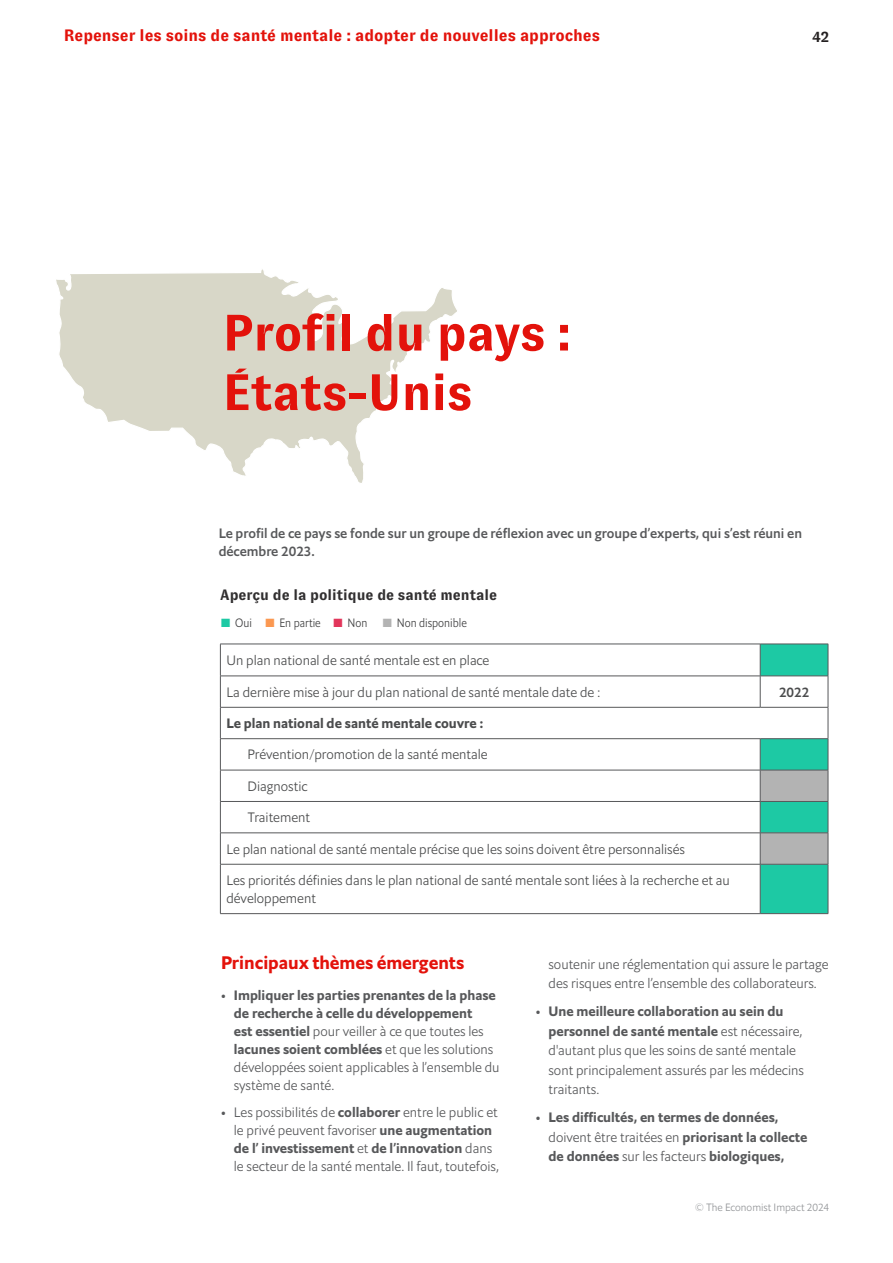
<style>
.page{position:relative;width:893px;height:1263px;background:#fff}
.page>*{position:absolute;margin:0;border:0;box-sizing:border-box;transform-origin:0 0}
._2__Page_subheader{font:700 51px "GT Zirkon";letter-spacing:-.005em;color:#e3120b}
._2__Page_subheader-2{font:18px "Econ Sans Bol";color:#e3120b}
.t1{font:700 16.5px "GT Zirkon";color:#e3120b}
._4__Body_text{font:700 15px "GT Zirkon";color:#312f30}
.t2{font:700 15px "GT Zirkon";color:#231f20}
.t3{font:13.5px/19.5px "Econ Sans Lig";color:#57585a}
.t4{font:13.5px/18px "Econ Sans Bol";color:#57585a}
._4__Body_text-2{font:13.5px/18px "Econ Sans Lig";color:#4b4c4d}
._4__Body_text-3{font:13.5px/18px "Econ Sans Med";color:#57585a}
._4__Body_text-4{font:13.5px "Econ Sans Bol";color:#4b4c4d}
._4__Body_text-5{font:13.5px "Econ Sans Med";color:#4b4c4d}
._4__Body_text-6{font:12px "Econ Sans Cnd Lig";color:#3e3e3f}
.t5{font:10.5px "Econ Sans Lig";color:#939598}
.s1{color:#1dc9a4}
.s2{color:#fb9851}
.s3{color:#e2365b}
.s4{color:#b3b3b3}
.s5{font-family:"Econ Sans Lig";font-size:14.25px}
.s6{font-family:"Econ Sans Lig"}
.s7{font-size:14.25px}
.s8{font-family:"Econ Sans Bol"}
</style>
<div class="page">
<svg style="left:56px;top:269px;width:401px;height:214px"></svg>
<svg style="left:761px;top:645px;width:67px;height:268px"></svg>
<hr style="left:220px;top:644px;width:540px;height:1px;background:#57585a">
<hr style="left:220px;top:644px;width:1px;height:32px;background:#57585a">
<hr style="left:760px;top:644px;width:68px;height:1px;background:#57585a">
<hr style="left:760px;top:644px;width:1px;height:32px;background:#57585a">
<hr style="left:828px;top:644px;width:1px;height:32px;background:#57585a">
<hr style="left:220px;top:676px;width:540px;height:1px;background:#57585a">
<hr style="left:220px;top:676px;width:1px;height:31px;background:#57585a">
<hr style="left:760px;top:676px;width:68px;height:1px;background:#57585a">
<hr style="left:760px;top:676px;width:1px;height:31px;background:#57585a">
<hr style="left:828px;top:676px;width:1px;height:31px;background:#57585a">
<hr style="left:220px;top:707px;width:540px;height:1px;background:#57585a">
<hr style="left:220px;top:707px;width:1px;height:31px;background:#57585a">
<hr style="left:760px;top:707px;width:68px;height:1px;background:#57585a">
<hr style="left:828px;top:707px;width:1px;height:31px;background:#57585a">
<hr style="left:220px;top:738px;width:540px;height:1px;background:#57585a">
<hr style="left:220px;top:739px;width:1px;height:31px;background:#57585a">
<hr style="left:760px;top:738px;width:68px;height:1px;background:#57585a">
<hr style="left:760px;top:739px;width:1px;height:31px;background:#57585a">
<hr style="left:828px;top:739px;width:1px;height:31px;background:#57585a">
<hr style="left:220px;top:770px;width:540px;height:1px;background:#57585a">
<hr style="left:220px;top:770px;width:1px;height:31px;background:#57585a">
<hr style="left:760px;top:770px;width:68px;height:1px;background:#57585a">
<hr style="left:760px;top:770px;width:1px;height:31px;background:#57585a">
<hr style="left:828px;top:770px;width:1px;height:31px;background:#57585a">
<hr style="left:220px;top:801px;width:540px;height:1px;background:#57585a">
<hr style="left:220px;top:802px;width:1px;height:31px;background:#57585a">
<hr style="left:760px;top:801px;width:68px;height:1px;background:#57585a">
<hr style="left:760px;top:802px;width:1px;height:31px;background:#57585a">
<hr style="left:828px;top:802px;width:1px;height:31px;background:#57585a">
<hr style="left:220px;top:832px;width:540px;height:1px;background:#57585a">
<hr style="left:220px;top:833px;width:1px;height:31px;background:#57585a">
<hr style="left:760px;top:832px;width:68px;height:1px;background:#57585a">
<hr style="left:760px;top:833px;width:1px;height:31px;background:#57585a">
<hr style="left:828px;top:833px;width:1px;height:31px;background:#57585a">
<hr style="left:220px;top:864px;width:540px;height:1px;background:#57585a">
<hr style="left:220px;top:864px;width:1px;height:49px;background:#57585a">
<hr style="left:760px;top:864px;width:68px;height:1px;background:#57585a">
<hr style="left:760px;top:864px;width:1px;height:49px;background:#57585a">
<hr style="left:828px;top:864px;width:1px;height:49px;background:#57585a">
<hr style="left:220px;top:913px;width:540px;height:1px;background:#57585a">
<hr style="left:760px;top:913px;width:68px;height:1px;background:#57585a">
<p class="t1" style="left:64px;top:27px;width:538px">Repenser les soins de santé mentale : adopter de nouvelles approches</p>
<p class="t2" style="left:812px;top:28px;width:18px">42</p>
<p class="_2__Page_subheader" style="left:222px;top:305px;width:350px">Profil du pays :</p>
<p class="_2__Page_subheader" style="left:222px;top:365px;width:251px">États-Unis</p>
<p class="_4__Body_text-3" style="left:219px;top:524px;width:585px">Le profil de ce pays se fonde sur un groupe de réflexion avec un groupe d’experts, qui s’est réuni en décembre 2023.</p>
<p class="_4__Body_text" style="left:220px;top:587px;width:278px">Aperçu de la politique de santé mentale</p>
<p class="_4__Body_text-6" style="left:221px;top:615px;width:32px"><span class="s1">■</span> Oui</p>
<p class="_4__Body_text-6" style="left:266px;top:615px;width:57px"><span class="s2">■</span> En partie</p>
<p class="_4__Body_text-6" style="left:334px;top:615px;width:35px"><span class="s3">■</span> Non</p>
<p class="_4__Body_text-6" style="left:383px;top:615px;width:85px"><span class="s4">■</span> Non disponible</p>
<p class="_4__Body_text-2" style="left:226px;top:651px;width:264px">Un plan national de santé mentale est en place</p>
<p class="_4__Body_text-2" style="left:226px;top:683px;width:375px">La dernière mise à jour du plan national de santé mentale date de :</p>
<p class="_4__Body_text-5" style="left:779px;top:683px;width:32px">2022</p>
<p class="_4__Body_text-4" style="left:226px;top:714px;width:258px">Le plan national de santé mentale couvre :</p>
<p class="_4__Body_text-2" style="left:248px;top:746px;width:242px">Prévention/promotion de la santé mentale</p>
<p class="_4__Body_text-2" style="left:248px;top:777px;width:62px">Diagnostic</p>
<p class="_4__Body_text-2" style="left:248px;top:808px;width:64px">Traitement</p>
<p class="_4__Body_text-2" style="left:226px;top:840px;width:460px">Le plan national de santé mentale précise que les soins doivent être personnalisés</p>
<p class="_4__Body_text-2" style="left:226px;top:871px;width:505px">Les priorités définies dans le plan national de santé mentale sont liées à la recherche et au développement</p>
<p class="_2__Page_subheader-2" style="left:221px;top:951px;width:245px">Principaux thèmes émergents</p>
<p class="t4" style="left:234px;top:986px;width:267px;text-indent:-13px"><span class="s5">•</span> Impliquer les parties prenantes de la phase de recherche à celle du développement<br>est essentiel <span class="s6">pour veiller à ce que toutes les </span>lacunes soient comblées <span class="s6">et que les solutions développées soient applicables à l’ensemble du système de santé.</span></p>
<p class="t3" style="left:234px;top:1103px;width:267px;line-height:18px;text-indent:-13px"><span class="s7">•</span> Les possibilités de <span class="s8">collaborer</span> entre le public et le privé peuvent favoriser <span class="s8">une augmentation de l’ investissement</span> et <span class="s8">de l’innovation</span> dans le secteur de la santé mentale. Il faut, toutefois,</p>
<p class="t3" style="left:549px;top:954px;width:281px">soutenir une réglementation qui assure le partage des risques entre l’ensemble des collaborateurs.</p>
<p class="t3" style="left:549px;top:1002px;width:257px;text-indent:-13px"><span class="s7">•</span> <span class="s8">Une meilleure collaboration au sein du personnel de santé mentale</span> est nécessaire, d'autant plus que les soins de santé mentale sont principalement assurés par les médecins traitants.</p>
<p class="t4" style="left:549px;top:1108px;width:260px;line-height:19.5px;text-indent:-13px"><span class="s5">•</span> Les difficultés, en termes de données, <span class="s6">doivent être traitées en</span> priorisant la collecte de données <span class="s6">sur les facteurs</span> biologiques,</p>
<p class="t5" style="left:695px;top:1201px;width:136px">© The Economist Impact 2024</p>
</div>
